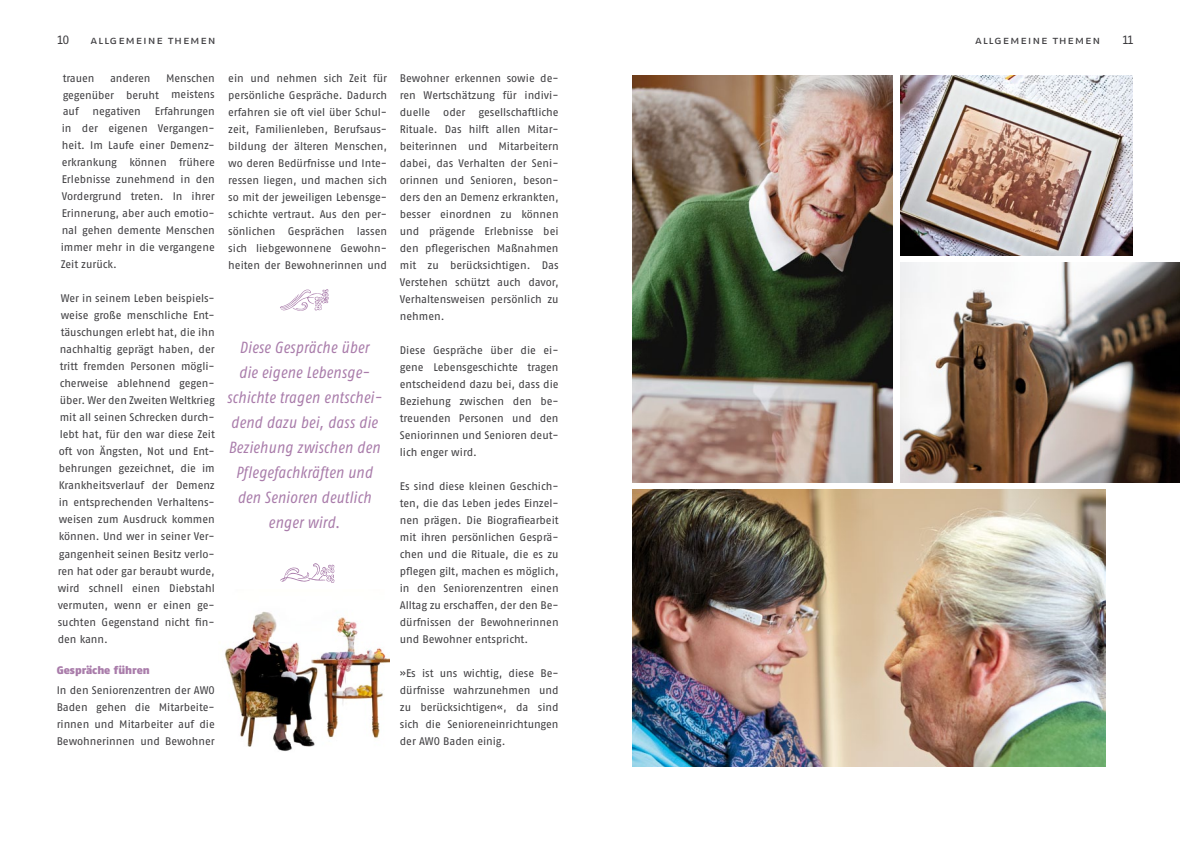
<style>
.page{position:relative;width:1191px;height:842px;background:#fff}
.page>*{position:absolute;margin:0;border:0;box-sizing:border-box;transform-origin:0 0}
.t1{font:italic 16.1px/24.9px "Fago Co Regular Tf";letter-spacing:.02em;color:#a97caa;text-align:center}
.t2{font:12px "Fago No Regular Tf";color:#3e3d40}
.t3{font:11px/17px "Fago No Regular Tf";letter-spacing:-.005em;color:#3e3d40;text-align:justify}
.t4{font:11px "Fago Ex Regular Caps";letter-spacing:.08em;color:#3e3d40}
.t5{font:11px "Fago No Black Tf";letter-spacing:-.005em;color:#a97caa}
</style>
<div class="page">
<img style="left:632px;top:490px;width:474px;height:276px">
<img style="left:900px;top:263px;width:279px;height:220px">
<img style="left:632px;top:76px;width:261px;height:407px">
<img style="left:900px;top:76px;width:232px;height:180px">
<img style="left:225px;top:611px;width:165px;height:140px">
<svg style="left:280px;top:289px;width:49px;height:22px"></svg>
<svg style="left:280px;top:563px;width:54px;height:20px"></svg>
<p class="t2" style="left:57px;top:33px;width:14px">10</p>
<p class="t4" style="left:90px;top:34px;width:127px">allgemeine themen</p>
<p class="t4" style="left:975px;top:34px;width:127px">allgemeine themen</p>
<p class="t2" style="left:1122px;top:33px;width:14px">11</p>
<p class="t3" style="left:63px;top:70px;width:33px">trauen</p>
<p class="t3" style="left:110px;top:70px;width:42px">anderen</p>
<p class="t3" style="left:228px;top:69px;width:160px">ein und nehmen sich Zeit für persönliche Gespräche. Dadurch erfahren sie oft viel über Schul&shy;zeit, Familienleben, Berufsaus&shy;bildung der älteren Menschen, wo deren Bedürfnisse und Inte&shy;ressen liegen, und machen sich so mit der jeweiligen Lebensge&shy;schichte vertraut. Aus den per&shy;sönlichen Gesprächen lassen sich liebgewonnene Gewohn&shy;heiten der Bewohnerinnen und</p>
<p class="t3" style="left:400px;top:69px;width:160px">Bewohner erkennen sowie de&shy;ren Wertschätzung für indivi&shy;duelle oder gesellschaftliche Rituale. Das hilft allen Mitar&shy;beiterinnen und Mitarbeitern dabei, das Verhalten der Seni&shy;orinnen und Senioren, beson&shy;ders den an Demenz erkrankten, besser einordnen zu können und prägende Erlebnisse bei den pflegerischen Maßnahmen mit zu berücksichtigen. Das Verstehen schützt auch davor, Verhaltensweisen persönlich zu nehmen.</p>
<p class="t3" style="left:400px;top:341px;width:160px">Diese Gespräche über die ei&shy;gene Lebensgeschichte tragen entscheidend dazu bei, dass die Beziehung zwischen den be&shy;treuenden Personen und den Seniorinnen und Senioren deut&shy;lich enger wird.</p>
<p class="t3" style="left:400px;top:477px;width:160px">Es sind diese kleinen Geschich&shy;ten, die das Leben jedes Einzel&shy;nen prägen. Die Biografiearbeit mit ihren persönlichen Gesprä&shy;chen und die Rituale, die es zu pflegen gilt, machen es möglich, in den Seniorenzentren einen Alltag zu erschaffen, der den Be&shy;dürfnissen der Bewohnerinnen und Bewohner entspricht.</p>
<p class="t3" style="left:400px;top:664px;width:160px">»Es ist uns wichtig, diese Be&shy;dürfnisse wahrzunehmen und zu berücksichtigen«, da sind sich die Senioreneinrichtungen der AWO Baden einig.</p>
<p class="t3" style="left:63px;top:70px;width:154px;text-align:right">Menschen<br>gegenüber beruht meistens</p>
<p class="t3" style="left:63px;top:102px;width:18px">auf</p>
<p class="t3" style="left:92px;top:102px;width:50px">negativen</p>
<p class="t3" style="left:61px;top:102px;width:156px;text-indent:94px">Erfahrungen in der eigenen Vergangen&shy;heit. Im Laufe einer Demenz&shy;erkrankung können frühere Erlebnisse zunehmend in den Vordergrund treten. In ihrer Erinnerung, aber auch emotio&shy;nal gehen demente Menschen immer mehr in die vergangene Zeit zurück.</p>
<p class="t3" style="left:59px;top:289px;width:158px">Wer in seinem Leben beispiels&shy;weise große menschliche Ent&shy;täuschungen erlebt hat, die ihn nachhaltig geprägt haben, der tritt fremden Personen mögli&shy;cherweise ablehnend gegen&shy;über. Wer den Zweiten Weltkrieg mit all seinen Schrecken durch&shy;lebt hat, für den war diese Zeit oft von Ängsten, Not und Ent&shy;behrungen gezeichnet, die im Krankheitsverlauf der Demenz in entsprechenden Verhaltens&shy;weisen zum Ausdruck kommen können. Und wer in seiner Ver-</p>
<p class="t3" style="left:58px;top:545px;width:159px">gangenheit seinen Besitz verlo&shy;ren hat oder gar beraubt wurde, wird schnell einen Diebstahl vermuten, wenn er einen ge&shy;suchten Gegenstand nicht fin&shy;den kann.</p>
<p class="t5" style="left:57px;top:663px;width:95px">Gespräche führen</p>
<p class="t3" style="left:57px;top:681px;width:160px">In den Seniorenzentren der AWO Baden gehen die Mitarbeite&shy;rinnen und Mitarbeiter auf die Bewohnerinnen und Bewohner</p>
<h1 class="t1" style="left:227px;top:335px;width:156px">Diese Gespräche über<br>die eigene Lebensge&shy;schichte tragen entschei&shy;dend dazu bei, dass die<br>Beziehung zwischen den<br>Pflegefachkräften und den Senioren deutlich enger wird.</h1>
</div>
